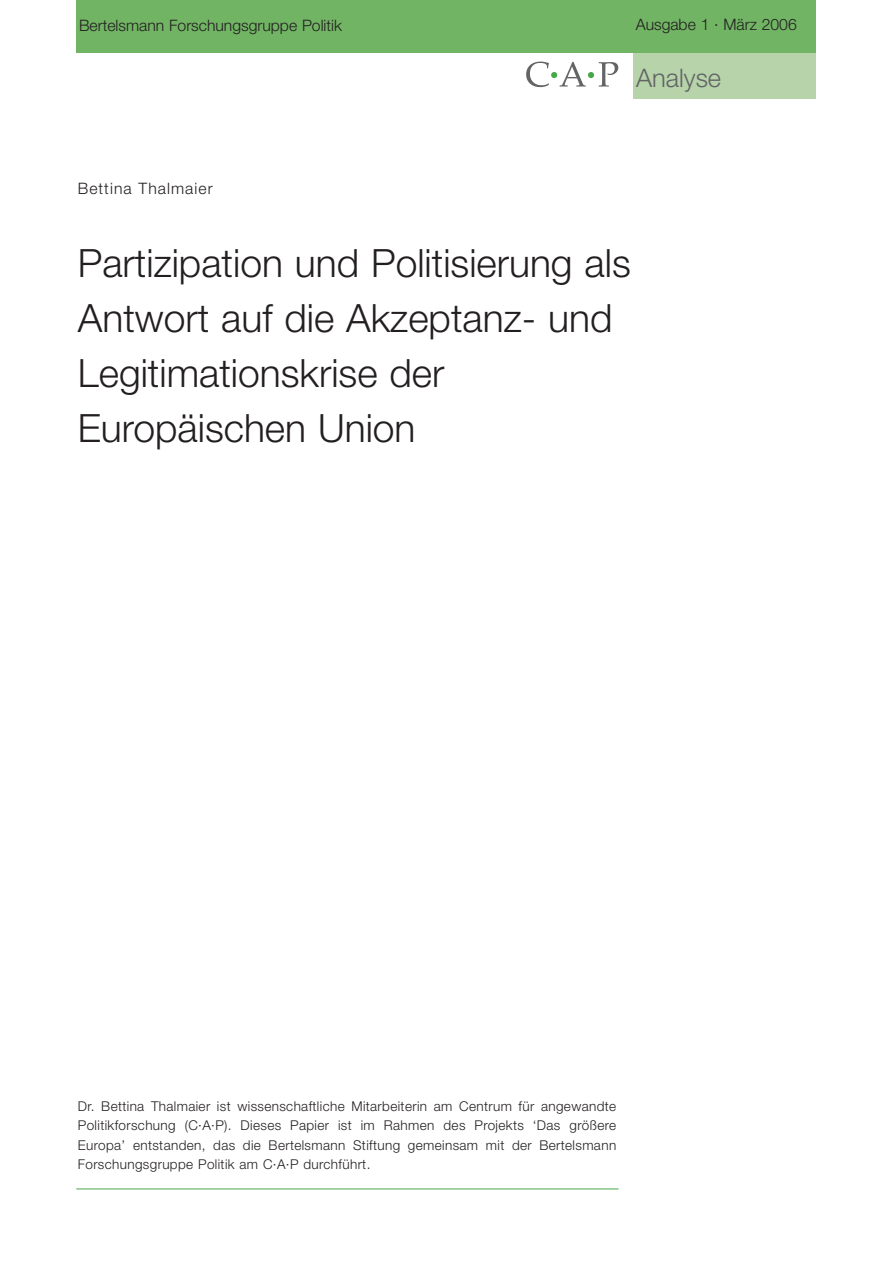
<style>
.page{position:relative;width:893px;height:1263px;background:#fff}
.page>*{position:absolute;margin:0;border:0;box-sizing:border-box;transform-origin:0 0}
.t1{font:300 39px/55.3px "Helvetica Neue";color:#231f20}
.t2{font:300 25.5px "Helvetica Neue";color:#636466}
.t3{font:300 15.75px "Helvetica Neue";color:#231f20}
.t4{font:300 15.75px "Helvetica Neue";letter-spacing:.065em;color:#231f20}
.t5{font:300 13.5px/19.5px "Helvetica Neue";letter-spacing:.03em;color:#231f20;text-align:justify}
</style>
<div class="page">
<div style="left:633px;top:1px;width:183px;height:97px;background:#b6d3aa"></div>
<div style="left:76px;top:1px;width:740px;height:52px;background:#71b464"></div>
<svg style="left:526px;top:62px;width:92px;height:25px"></svg>
<hr style="left:76px;top:1188px;width:542px;height:1px;background:#46a748">
<p class="t3" style="left:79px;top:19px;width:264px">Bertelsmann Forschungsgruppe Politik</p>
<p class="t4" style="left:78px;top:183px;width:136px">Bettina Thalmaier</p>
<p class="t3" style="left:636px;top:18px;width:163px">Ausgabe 1 · März 2006</p>
<h2 class="t2" style="left:636px;top:68px;width:87px">Analyse</h2>
<h1 class="t1" style="left:78px;top:239px;width:554px">Partizipation und Politisierung als<br>Antwort auf die Akzeptanz- und<br>Legitimationskrise der<br>Europäischen Union</h1>
<p class="t5" style="left:78px;top:1097px;width:540px">Dr. Bettina Thalmaier ist wissenschaftliche Mitarbeiterin am Centrum für angewandte Politikforschung (C·A·P). Dieses Papier ist im Rahmen des Projekts ‘Das größere Europa’ entstanden, das die Bertelsmann Stiftung gemeinsam mit der Bertelsmann Forschungsgruppe Politik am C·A·P durchführt.</p>
</div>
